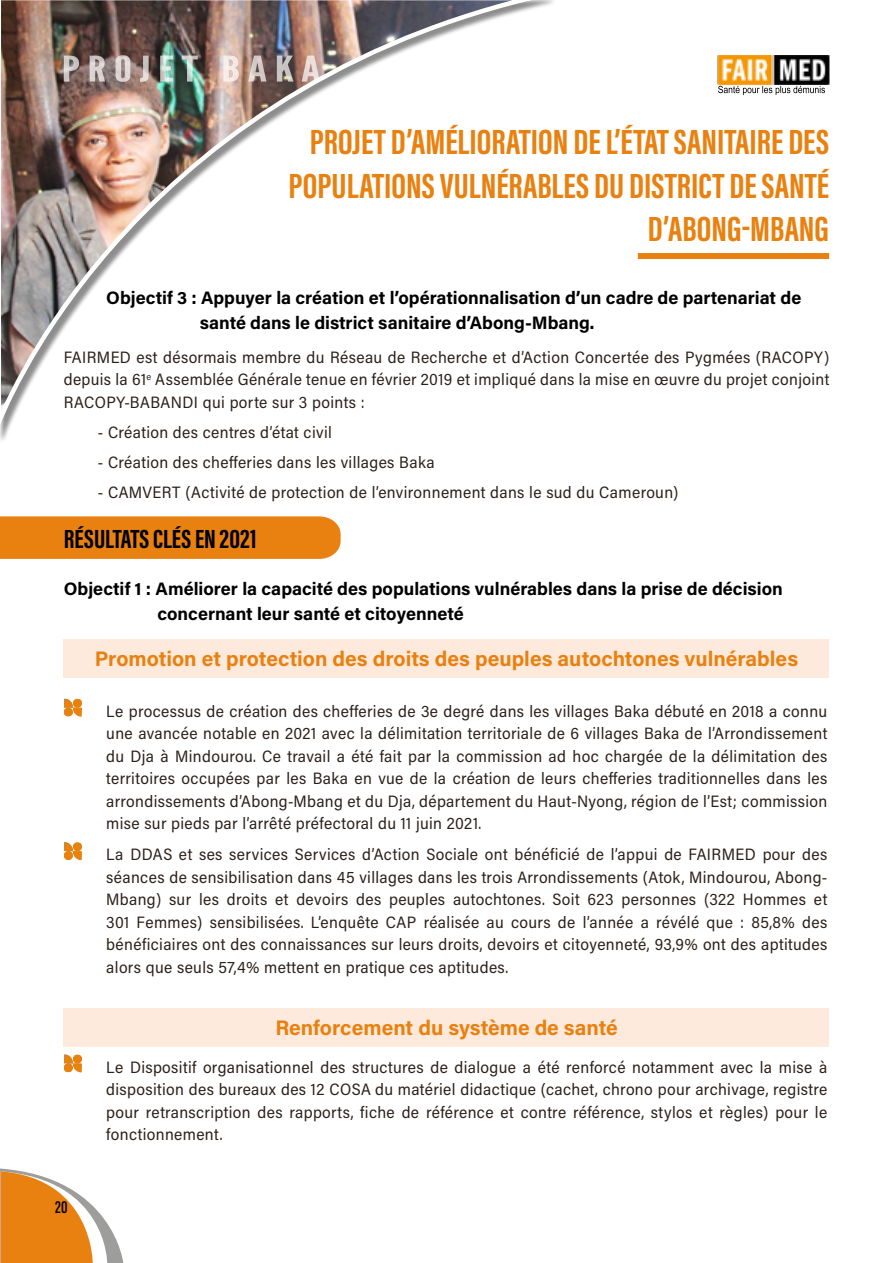
<style>
.page{position:relative;width:893px;height:1263px;background:#fff}
.page>*{position:absolute;margin:0;border:0;box-sizing:border-box;transform-origin:0 0}
.t1{font:36px/43.2px "Acumin Variable Concept";letter-spacing:-.245em;color:#e98110;text-align:right;scale:1.05 1}
.t2{font:27px "Acumin Variable Concept";letter-spacing:-.245em;color:#000;scale:1.05 1}
.t3{font:21px "Acumin Variable Concept";letter-spacing:.055em;color:#e98110}
.t4{font:18px/24.8px "Acumin Variable Concept";letter-spacing:.055em;color:#000}
.t5{font:16.5px/22.5px "Acumin Variable Concept";letter-spacing:.015em;color:#2b201b;text-align:justify}
</style>
<div class="page">
<svg style="left:0;top:1168px;width:123px;height:95px"></svg>
<img style="left:718px;top:55px;width:111px;height:30px">
<svg style="left:718px;top:86px;width:107px;height:9px"></svg>
<img style="left:0;top:0;width:536px;height:427px">
<svg style="left:64px;top:56px;width:15px;height:26px"></svg>
<svg style="left:90px;top:56px;width:15px;height:26px"></svg>
<svg style="left:116px;top:55px;width:14px;height:27px"></svg>
<svg style="left:140px;top:56px;width:9px;height:26px"></svg>
<svg style="left:160px;top:56px;width:13px;height:26px"></svg>
<svg style="left:182px;top:56px;width:16px;height:26px"></svg>
<svg style="left:223px;top:56px;width:16px;height:26px"></svg>
<svg style="left:248px;top:56px;width:18px;height:26px"></svg>
<svg style="left:277px;top:56px;width:17px;height:26px"></svg>
<svg style="left:302px;top:56px;width:18px;height:26px"></svg>
<div style="left:638px;top:253px;width:191px;height:6px;background:#e98110"></div>
<div style="left:0;top:516px;width:341px;height:43px;background:#e98110"></div>
<div style="left:64px;top:639px;width:765px;height:39px;background:#fdeadd"></div>
<div style="left:64px;top:1008px;width:765px;height:38px;background:#fdeadd"></div>
<svg style="left:64px;top:698px;width:18px;height:19px"></svg>
<svg style="left:64px;top:842px;width:18px;height:18px"></svg>
<svg style="left:64px;top:1054px;width:18px;height:18px"></svg>
<h1 class="t1" style="left:289px;top:119px;width:528px">PROJETD’AMÉLIORATIONDEL’ÉTATSANITAI REDES<br>POPULATIONSVULNÉRABLESDUDISTRICTDESANTÉ<br>D’ABONG-MBANG</h1>
<p class="t4" style="left:200px;top:285px;width:602px;text-indent:-94px">Objectif 3 : Appuyer la création et l’opérationnalisation d’un cadre de partenariat de santé dans le district sanitaire d’Abong-Mbang.</p>
<p class="t5" style="left:64px;top:345px;width:767px">FAIRMED est désormais membre du Réseau de Recherche et d’Action Concertée des Pygmées (RACOPY) depuis la 61<sup>e</sup> Assemblée Générale tenue en février 2019 et impliqué dans la mise en œuvre du projet conjoint RACOPY-BABANDI qui porte sur 3 points :</p>
<p class="t5" style="left:98px;top:420px;width:235px">- Création des centres d’état civil</p>
<p class="t5" style="left:98px;top:450px;width:338px">- Création des chefferies dans les villages Baka</p>
<p class="t5" style="left:98px;top:480px;width:582px">- CAMVERT (Activité de protection de l’environnement dans le sud du Cameroun)</p>
<h2 class="t2" style="left:64px;top:520px;width:188px">RÉSULTATSCLÉSEN2021</h2>
<p class="t4" style="left:157px;top:576px;width:626px;text-indent:-94px">Objectif 1 : Améliorer la capacité des populations vulnérables dans la prise de décision concernant leur santé et citoyenneté</p>
<p class="t3" style="left:95px;top:644px;width:703px">Promotion et protection des droits des peuples autochtones vulnérables</p>
<p class="t5" style="left:106px;top:699px;width:723px">Le processus de création des chefferies de 3e degré dans les villages Baka débuté en 2018 a connu une avancée notable en 2021 avec la délimitation territoriale de 6 villages Baka de l’Arrondissement du Dja à Mindourou. Ce travail a été fait par la commission ad hoc chargée de la délimitation des territoires occupées par les Baka en vue de la création de leurs chefferies traditionnelles dans les arrondissements d’Abong-Mbang et du Dja, département du Haut-Nyong, région de l’Est; commission mise sur pieds par l’arrêté préfectoral du 11 juin 2021.</p>
<p class="t5" style="left:106px;top:843px;width:723px">La DDAS et ses services Services d’Action Sociale ont bénéficié de l’appui de FAIRMED pour des séances de sensibilisation dans 45 villages dans les trois Arrondissements (Atok, Mindourou, Abong-Mbang) sur les droits et devoirs des peuples autochtones. Soit 623 personnes (322 Hommes et 301 Femmes) sensibilisées. L’enquête CAP réalisée au cours de l’année a révélé que : 85,8% des bénéficiaires ont des connaissances sur leurs droits, devoirs et citoyenneté, 93,9% ont des aptitudes alors que seuls 57,4% mettent en pratique ces aptitudes.</p>
<p class="t3" style="left:275px;top:1013px;width:343px">Renforcement du système de santé</p>
<p class="t4" style="left:55px;top:1193px;width:17px">20</p>
<p class="t5" style="left:106px;top:1055px;width:723px">Le Dispositif organisationnel des structures de dialogue a été renforcé notamment avec la mise à disposition des bureaux des 12 COSA du matériel didactique (cachet, chrono pour archivage, registre pour retranscription des rapports, fiche de référence et contre référence, stylos et règles) pour le fonctionnement.</p>
</div>
